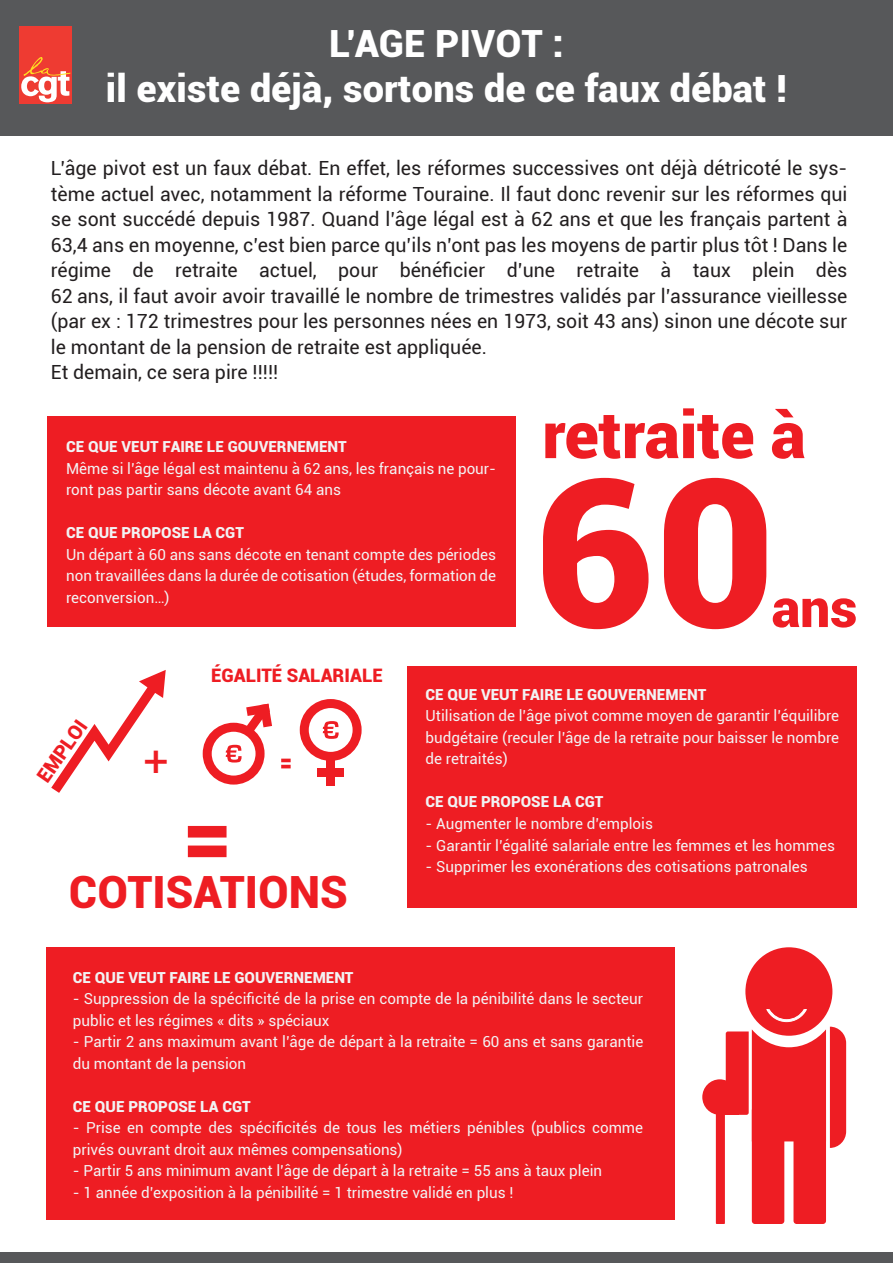
<style>
.page{position:relative;width:893px;height:1263px;background:#fff}
.page>*{position:absolute;margin:0;border:0;box-sizing:border-box;transform-origin:0 0}
.t1{font:900 206.85px "Roboto";color:#ee1d23}
.t2{font:900 65.25px "Roboto";color:#ee1d23}
.t3{font:900 53.25px "Roboto";color:#ee1d23}
.t4{font:900 44.4px "Roboto";color:#ee1d23}
.t5{font:700 42px "Myriad Pro";color:#ee1d23}
.t6{font:900 37.5px/45px "Roboto";letter-spacing:.005em;color:#fff;text-align:center}
.t7{font:900 19.8px "Roboto";color:#ee1d23}
.t8{font:19.5px/25.5px "Roboto";color:#231f20}
.t9{font:900 18.6px "Roboto";color:#ee1d23}
.t10{font:15.15px/21.6px "Roboto";color:#f2f3f4}
.t11{font:900 15.15px "Roboto";color:#f2f3f4}
</style>
<div class="page">
<div style="left:47px;top:417px;width:468px;height:210px;background:#ee1d23"></div>
<svg style="left:188px;top:826px;width:39px;height:31px"></svg>
<svg style="left:51px;top:670px;width:115px;height:123px"></svg>
<svg style="left:281px;top:759px;width:10px;height:9px"></svg>
<svg style="left:304px;top:703px;width:53px;height:53px"></svg>
<div style="left:300px;top:699px;width:62px;height:62px;border:9px solid #ee1d23;border-radius:50%"></div>
<svg style="left:207px;top:727px;width:53px;height:53px"></svg>
<div style="left:203px;top:723px;width:62px;height:61px;border:9px solid #ee1d23;border-radius:50%"></div>
<div style="left:326px;top:759px;width:9px;height:27px;background:#ee1d23"></div>
<svg style="left:246px;top:704px;width:26px;height:28px"></svg>
<div style="left:317px;top:768px;width:27px;height:9px;background:#ee1d23"></div>
<svg style="left:226px;top:745px;width:16px;height:17px"></svg>
<svg style="left:323px;top:721px;width:16px;height:18px"></svg>
<div style="left:408px;top:666px;width:449px;height:241px;background:#ee1d23"></div>
<div style="left:47px;top:947px;width:628px;height:273px;background:#ee1d23"></div>
<div style="left:716px;top:1100px;width:9px;height:124px;background:#ee1d23"></div>
<div style="left:702px;top:1079px;width:35px;height:36px;background:#ee1d23;border-radius:50%"></div>
<div style="left:752px;top:1107px;width:32px;height:117px;background:#ee1d23;border-radius:3px"></div>
<div style="left:793px;top:1107px;width:33px;height:117px;background:#ee1d23;border-radius:3px"></div>
<div style="left:745px;top:947px;width:87px;height:89px;background:#ee1d23;border-radius:50%"></div>
<svg style="left:726px;top:1009px;width:120px;height:139px"></svg>
<div style="left:0;top:0;width:893px;height:136px;background:#57585a"></div>
<div style="left:0;top:1253px;width:893px;height:10px;background:#57585a"></div>
<div style="left:20px;top:27px;width:52px;height:77px;background:#ee3b32"></div>
<svg style="left:21px;top:57px;width:49px;height:45px"></svg>
<h3 class="t6" style="left:106px;top:19px;width:683px">L’AGE PIVOT :<br>il existe déjà, sortons de ce faux débat !</h3>
<p class="t8" style="left:51px;top:155px;width:798px">L’âge pivot est un faux débat. En effet, les réformes successives ont déjà détricoté le sys&shy;tème actuel avec, notamment la réforme Touraine. Il faut donc revenir sur les réformes qui se sont succédé depuis 1987. Quand l’âge légal est à 62 ans et que les français partent à 63,4 ans en moyenne, c’est bien parce qu’ils n’ont pas les moyens de partir plus tôt ! Dans le régime de retraite actuel, pour bénéficier d’une retraite à taux plein dès 62 ans, il faut avoir avoir travaillé le nombre de trimestres validés par l’assurance vieillesse (par ex : 172 trimestres pour les personnes nées en 1973, soit 43 ans) sinon une décote sur le montant de la pension de retraite est appliquée.<br>Et demain, ce sera pire !!!!!</p>
<h2 class="t2" style="left:542px;top:389px;width:265px">retraite à</h2>
<h1 class="t1" style="left:536px;top:407px;width:241px">60</h1>
<p class="t11" style="left:66px;top:436px;width:282px">CE QUE VEUT FAIRE LE GOUVERNEMENT</p>
<p class="t10" style="left:66px;top:457px;width:432px">Même si l’âge légal est maintenu à 62 ans, les français ne pour&shy;ront pas partir sans décote avant 64 ans</p>
<p class="t11" style="left:66px;top:522px;width:179px">CE QUE PROPOSE LA CGT</p>
<p class="t10" style="left:66px;top:543px;width:432px;text-align:justify">Un départ à 60 ans sans décote en tenant compte des périodes non travaillées dans la durée de cotisation (études, formation de reconversion…)</p>
<h3 class="t3" style="left:772px;top:570px;width:87px">ans</h3>
<h3 class="t7" style="left:30px;top:772px;width:73px;rotate:-55deg">EMPLOI</h3>
<h3 class="t5" style="left:144px;top:732px;width:27px">+</h3>
<p class="t9" style="left:211px;top:662px;width:173px">ÉGALITÉ SALARIALE</p>
<h3 class="t4" style="left:69px;top:860px;width:280px">COTISATIONS</h3>
<p class="t11" style="left:426px;top:684px;width:282px">CE QUE VEUT FAIRE LE GOUVERNEMENT</p>
<p class="t10" style="left:426px;top:704px;width:415px;text-align:justify">Utilisation de l’âge pivot comme moyen de garantir l’équilibre budgétaire (reculer l’âge de la retraite pour baisser le nombre de retraités)</p>
<p class="t11" style="left:426px;top:791px;width:179px">CE QUE PROPOSE LA CGT</p>
<p class="t10" style="left:426px;top:812px;width:229px">- Augmenter le nombre d’emplois</p>
<p class="t10" style="left:426px;top:834px;width:411px">- Garantir l’égalité salariale entre les femmes et les hommes</p>
<p class="t10" style="left:426px;top:855px;width:384px">- Supprimer les exonérations des cotisations patronales</p>
<p class="t11" style="left:73px;top:966px;width:282px">CE QUE VEUT FAIRE LE GOUVERNEMENT</p>
<p class="t10" style="left:73px;top:987px;width:572px">- Suppression de la spécificité de la prise en compte de la pénibilité dans le secteur public et les régimes « dits » spéciaux</p>
<p class="t10" style="left:73px;top:1030px;width:572px">- Partir 2 ans maximum avant l’âge de départ à la retraite = 60 ans et sans garantie du montant de la pension</p>
<p class="t11" style="left:73px;top:1096px;width:179px">CE QUE PROPOSE LA CGT</p>
<p class="t10" style="left:73px;top:1116px;width:572px">- Prise en compte des spécificités de tous les métiers pénibles (publics comme privés ouvrant droit aux mêmes compensations)</p>
<p class="t10" style="left:73px;top:1160px;width:531px">- Partir 5 ans minimum avant l’âge de départ à la retraite = 55 ans à taux plein</p>
<p class="t10" style="left:73px;top:1181px;width:442px">- 1 année d’exposition à la pénibilité = 1 trimestre validé en plus !</p>
</div>
